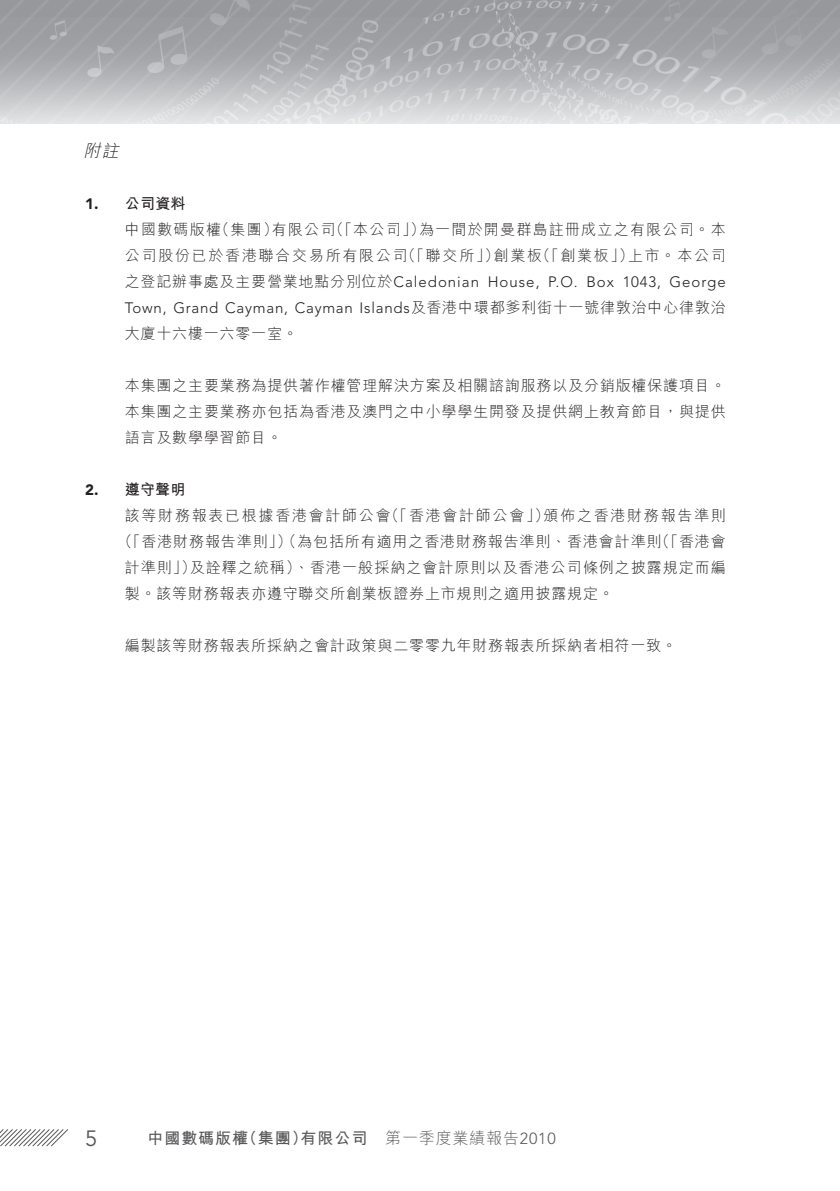
<style>
.page{position:relative;width:840px;height:1191px;background:#fff}
.page>*{position:absolute;margin:0;border:0;box-sizing:border-box;transform-origin:0 0}
.t1{font:22px "Avenir LT Std";color:#57585a}
.t2{font:italic 17px "M Hei HK Light E Ten B5 H";color:#231f20}
.t3{font:16px "M Hei HK Bold E Ten B5 H";letter-spacing:.055em;color:#57585a}
.t4{font:16px "M Hei HK Light E Ten B5 H";letter-spacing:.05em;color:#57585a}
.t5{font:15px/26px "M Hei HK Light E Ten B5 H";letter-spacing:.06em;color:#231f20}
.t6{font:300 15px "Avenir LT Std";letter-spacing:.05em;color:#231f20}
.t7{font:15px "M Hei HK Light E Ten B5 H";letter-spacing:.115em;color:#231f20}
.t8{font:15px "M Hei HK Light E Ten B5 H";letter-spacing:.08em;color:#231f20}
.t9{font:15px "M Hei HK Bold E Ten B5 H";letter-spacing:.015em;color:#231f20}
.t10{font:900 15px "Avenir LT Std";color:#231f20}
.s1{font-family:"Avenir LT Std";font-weight:300}
.s2{font-family:"M Hei HK Light E Ten B5 H";font-weight:400}
</style>
<div class="page">
<img style="left:0;top:0;width:839px;height:123px">
<svg style="left:0;top:1129px;width:68px;height:18px"></svg>
<p class="t2" style="left:84px;top:144px;width:40px">附註</p>
<p class="t10" style="left:85px;top:195px;width:15px">1.</p>
<p class="t10" style="left:85px;top:481px;width:15px">2.</p>
<p class="t9" style="left:125px;top:198px;width:62px">公司資料</p>
<p class="t5" style="left:214px;top:218px;width:65px">（集團）</p>
<p class="t5" style="left:328px;top:218px;width:98px">（「本公司」）</p>
<p class="t8" style="left:419px;top:224px;width:308px">為一間於開曼群島註冊成立之有限公司。本</p>
<p class="t5" style="left:125px;top:218px;width:98px">中國數碼版權</p>
<p class="t5" style="left:271px;top:218px;width:65px">有限公司</p>
<p class="t5" style="left:400px;top:244px;width:100px">（「聯交所」）</p>
<p class="t5" style="left:535px;top:244px;width:100px">（「創業板」）</p>
<p class="t7" style="left:125px;top:250px;width:284px">公司股份已於香港聯合交易所有限公司</p>
<p class="t5" style="left:493px;top:244px;width:50px">創業板</p>
<p class="t5" style="left:627px;top:244px;width:99px">上市。本公司</p>
<p class="t5" style="left:125px;top:270px;width:355px">之登記辦事處及主要營業地點分別位於<span class="s1">Caledonian</span></p>
<p class="t6" style="left:125px;top:301px;width:602px">Town, Grand Cayman, Cayman Islands<span class="s2">及香港中環都爹利街十一號律敦治中心律敦治</span></p>
<p class="t5" style="left:125px;top:322px;width:174px">大廈十六樓一六零一室。</p>
<p class="t5" style="left:125px;top:374px;width:602px;text-align:justify">本集團之主要業務為提供著作權管理解決方案及相關諮詢服務以及分銷版權保護項目。本集團之主要業務亦包括為香港及澳門之中小學學生開發及提供網上教育節目，與提供語言及數學學習節目。</p>
<p class="t9" style="left:125px;top:484px;width:62px">遵守聲明</p>
<p class="t6" style="left:487px;top:275px;width:92px">House O. P, .</p>
<p class="t6" style="left:669px;top:275px;width:58px">George</p>
<p class="t6" style="left:622px;top:275px;width:40px">1043,</p>
<p class="t6" style="left:586px;top:275px;width:29px">Box</p>
<p class="t7" style="left:125px;top:510px;width:267px">該等財務報表已根據香港會計師公會</p>
<p class="t7" style="left:384px;top:510px;width:167px">（「香港會計師公會」）</p>
<p class="t7" style="left:543px;top:510px;width:184px">頒佈之香港財務報告準則</p>
<p class="t5" style="left:190px;top:530px;width:537px;text-indent:-72px">（「香港財務報告準則」）（為包括所有適用之香港財務報告準則、香港會計準則<br>及詮釋之統稱）、香港一般採納之會計原則以及香港公司條例之披露規定而編</p>
<p class="t5" style="left:654px;top:530px;width:72px">（「香港會</p>
<p class="t5" style="left:125px;top:556px;width:490px">計準則」）<br>製。該等財務報表亦遵守聯交所創業板證券上市規則之適用披露規定。</p>
<p class="t5" style="left:125px;top:634px;width:553px">編製該等財務報表所採納之會計政策與二零零九年財務報表所採納者相符一致。</p>
<h1 class="t1" style="left:85px;top:1125px;width:14px">5</h1>
<p class="t3" style="left:241px;top:1132px;width:68px">（集團）</p>
<p class="t3" style="left:300px;top:1132px;width:68px">有限公司</p>
<p class="t3" style="left:147px;top:1132px;width:102px">中國數碼版權</p>
<p class="t4" style="left:385px;top:1132px;width:172px">第一季度業績報告<span class="s1">2010</span></p>
</div>
